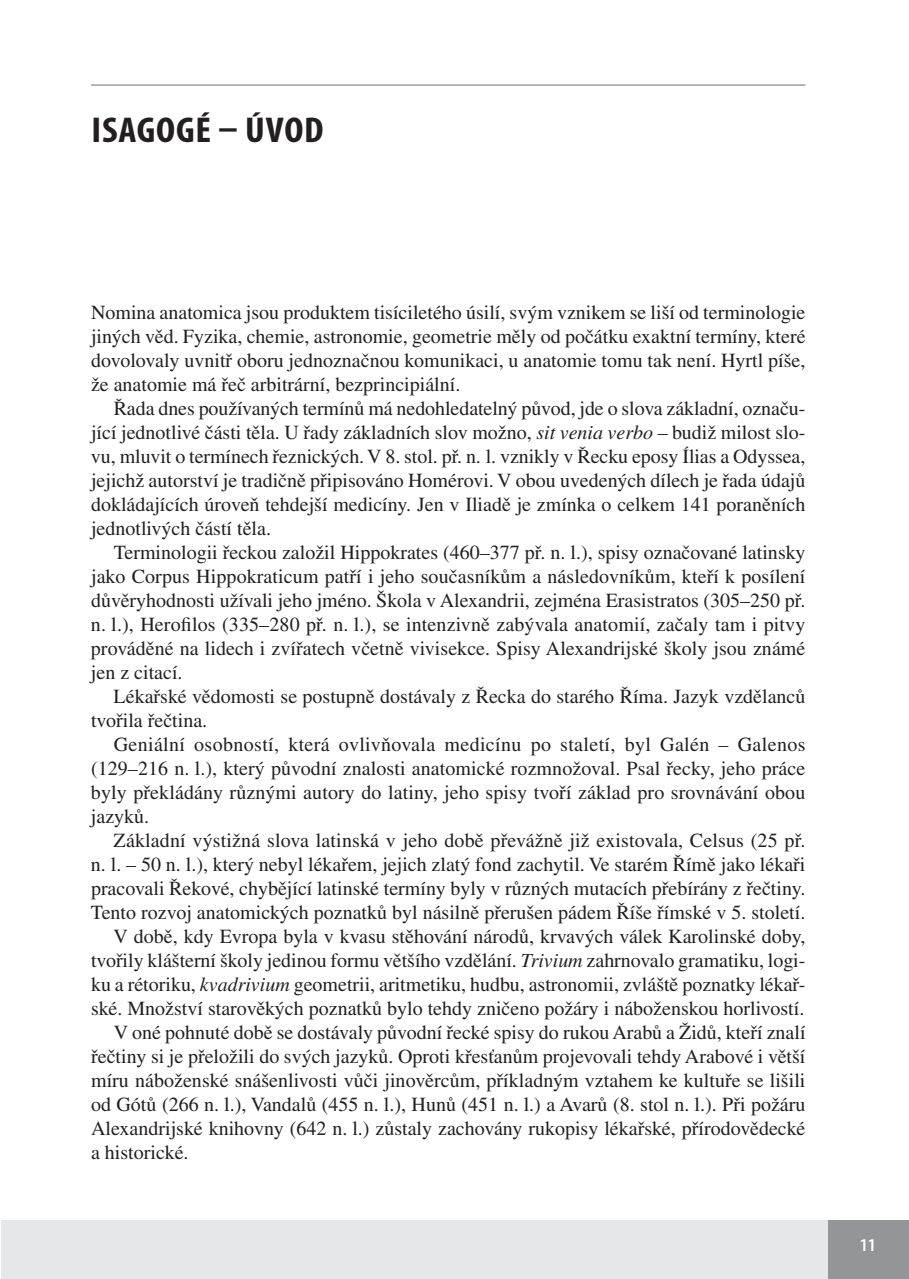
<style>
.page{position:relative;width:909px;height:1279px;background:#fff}
.page>*{position:absolute;margin:0;border:0;box-sizing:border-box;transform-origin:0 0}
.t1{font:700 condensed 36px "Myriad Pro";letter-spacing:.02em;color:#231f20;scale:1.1 1}
.t2{font:20px/24px "Times CE";color:#231f20;text-align:justify}
.t3{font:600 condensed 18px "Myriad Pro";color:#fff;scale:1.1 1}
.s1{font-style:italic}
</style>
<div class="page">
<hr style="left:91px;top:85px;width:714px;height:1px;background:#6c6d70">
<div style="left:1px;top:1220px;width:908px;height:58px;background:#e6e7e9"></div>
<div style="left:828px;top:1220px;width:81px;height:58px;background:#939598"></div>
<h1 class="t1" style="left:91px;top:107px;width:213px">ISAGOGÉ – ÚVOD</h1>
<p class="t2" style="left:91px;top:300px;width:716px">Nomina anatomica jsou produktem tisíciletého úsilí, svým vznikem se liší od terminologie jiných věd. Fyzika, chemie, astronomie, geometrie měly od počátku exaktní termíny, které dovolovaly uvnitř oboru jednoznačnou komunikaci, u anatomie tomu tak není. Hyrtl píše, že anatomie má řeč arbitrární, bezprincipiální.</p>
<p class="t2" style="left:91px;top:396px;width:716px;text-indent:23px">Řada dnes používaných termínů má nedohledatelný původ, jde o slova základní, označu&shy;jící jednotlivé části těla. U řady základních slov možno, <span class="s1">sit venia verbo</span> – budiž milost slo&shy;vu, mluvit o termínech řeznických. V 8. stol. př. n. l. vznikly v Řecku eposy Ílias a Odyssea, jejichž autorství je tradičně připisováno Homérovi. V obou uvedených dílech je řada údajů dokládajících úroveň tehdejší medicíny. Jen v Iliadě je zmínka o celkem 141 poraněních jednotlivých částí těla.</p>
<p class="t2" style="left:91px;top:540px;width:716px;text-indent:23px">Terminologii řeckou založil Hippokrates (460–377 př. n. l.), spisy označované latinsky jako Corpus Hippokraticum patří i jeho současníkům a následovníkům, kteří k posílení důvěryhodnosti užívali jeho jméno. Škola v Alexandrii, zejména Erasistratos (305–250 př. n. l.), Herofilos (335–280 př. n. l.), se intenzivně zabývala anatomií, začaly tam i pitvy prováděné na lidech i zvířatech včetně vivisekce. Spisy Alexandrijské školy jsou známé jen z citací.</p>
<p class="t2" style="left:91px;top:684px;width:716px;text-indent:23px">Lékařské vědomosti se postupně dostávaly z Řecka do starého Říma. Jazyk vzdělanců tvořila řečtina.</p>
<p class="t2" style="left:91px;top:732px;width:716px;text-indent:23px">Geniální osobností, která ovlivňovala medicínu po staletí, byl Galén – Galenos (129–216 n. l.), který původní znalosti anatomické rozmnožoval. Psal řecky, jeho práce byly překládány různými autory do latiny, jeho spisy tvoří základ pro srovnávání obou jazyků.</p>
<p class="t2" style="left:114px;top:828px;width:693px">Základní výstižná slova latinská v jeho době převážně již existovala, Celsus (25 př.</p>
<p class="t2" style="left:91px;top:852px;width:716px">n. l. – 50 n. l.), který nebyl lékařem, jejich zlatý fond zachytil. Ve starém Římě jako lékaři</p>
<p class="t2" style="left:91px;top:876px;width:716px">pracovali Řekové, chybějící latinské termíny byly v různých mutacích přebírány z řečtiny.</p>
<p class="t2" style="left:91px;top:900px;width:716px">Tento rozvoj anatomických poznatků byl násilně přerušen pádem Říše římské v 5. století.</p>
<p class="t2" style="left:114px;top:924px;width:693px">V době, kdy Evropa byla v kvasu stěhování národů, krvavých válek Karolinské doby,</p>
<p class="t2" style="left:91px;top:948px;width:716px">tvořily klášterní školy jedinou formu většího vzdělání. <span class="s1">Trivium</span> zahrnovalo gramatiku, logi-</p>
<p class="t2" style="left:91px;top:972px;width:716px">ku a rétoriku, <span class="s1">kvadrivium</span> geometrii, aritmetiku, hudbu, astronomii, zvláště poznatky lékař-</p>
<p class="t2" style="left:91px;top:996px;width:715px">ské. Množství starověkých poznatků bylo tehdy zničeno požáry i náboženskou horlivostí.</p>
<p class="t2" style="left:114px;top:1020px;width:693px">V oné pohnuté době se dostávaly původní řecké spisy do rukou Arabů a Židů, kteří znalí</p>
<p class="t2" style="left:91px;top:1044px;width:716px">řečtiny si je přeložili do svých jazyků. Oproti křesťanům projevovali tehdy Arabové i větší</p>
<p class="t2" style="left:91px;top:1068px;width:716px">míru náboženské snášenlivosti vůči jinověrcům, příkladným vztahem ke kultuře se lišili</p>
<p class="t2" style="left:91px;top:1092px;width:716px">od Gótů (266 n. l.), Vandalů (455 n. l.), Hunů (451 n. l.) a Avarů (8. stol n. l.). Při požáru</p>
<p class="t2" style="left:91px;top:1116px;width:716px">Alexandrijské knihovny (642 n. l.) zůstaly zachovány rukopisy lékařské, přírodovědecké</p>
<p class="t2" style="left:91px;top:1140px;width:99px">a historické.</p>
<p class="t3" style="left:860px;top:1235px;width:16px">11</p>
</div>
